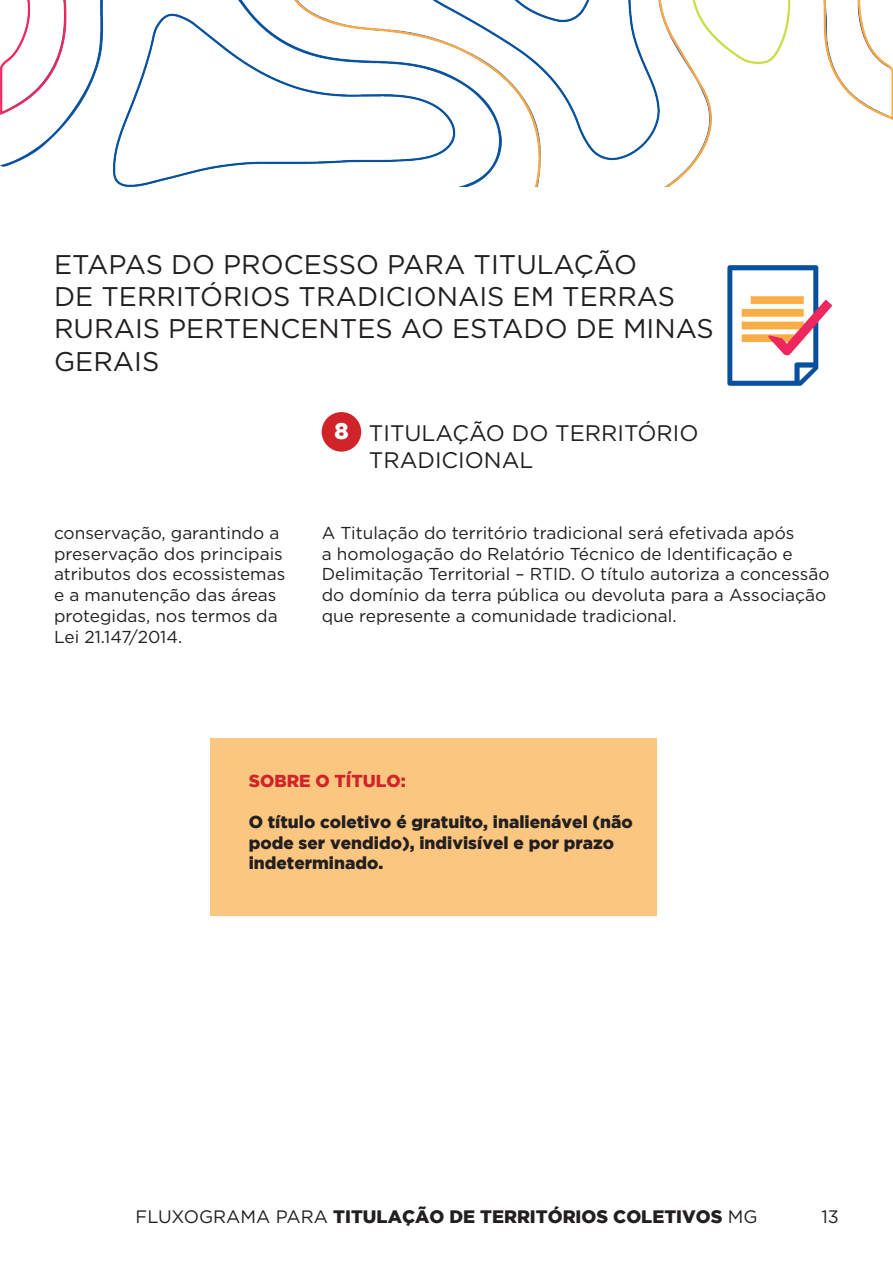
<style>
.page{position:relative;width:893px;height:1263px;background:#fff}
.page>*{position:absolute;margin:0;border:0;box-sizing:border-box;transform-origin:0 0}
.t1{font:27px/32.4px "Gotham";color:#231f20}
.t2{font:22.5px/27px "Gotham";color:#231f20}
.t3{font:900 18px "Gotham";color:#231f20}
.t4{font:18px "Gotham";color:#231f20}
.t5{font:17.25px/20.7px "Gotham";color:#231f20}
.t6{font:900 17.25px/20.7px "Gotham";color:#231f20}
.t7{font:900 17.25px "Gotham";color:#d1232a}
.s1{font-weight:900;color:#fff}
.s2{font-weight:400}
</style>
<div class="page">
<img style="left:0;top:0;width:893px;height:916px">
<div style="left:210px;top:738px;width:446px;height:178px;background:#fbc780"></div>
<div style="left:322px;top:412px;width:39px;height:40px;background:#d1232a;border-radius:50%"></div>
<img style="left:714px;top:252px;width:123px;height:151px">
<h1 class="t1" style="left:54px;top:247px;width:661px">ETAPAS DO PROCESSO PARA TITULAÇÃO<br>DE TERRITÓRIOS TRADICIONAIS EM TERRAS<br>RURAIS PERTENCENTES AO ESTADO DE MINAS<br>GERAIS</h1>
<h2 class="t2" style="left:369px;top:419px;width:331px;text-indent:-35px"><span class="s1">8</span> TITULAÇÃO DO TERRITÓRIO<br>TRADICIONAL</h2>
<p class="t5" style="left:54px;top:522px;width:233px">conservação, garantindo a preservação dos principais atributos dos ecossistemas e a manutenção das áreas protegidas, nos termos da<br>Lei 21.147/2014.</p>
<p class="t5" style="left:322px;top:522px;width:509px">A Titulação do território tradicional será efetivada após<br>a homologação do Relatório Técnico de Identificação e Delimitação Territorial – RTID. O título autoriza a concessão do domínio da terra pública ou devoluta para a Associação que represente a comunidade tradicional.</p>
<p class="t7" style="left:249px;top:770px;width:159px">SOBRE O TÍTULO:</p>
<p class="t6" style="left:249px;top:811px;width:386px">O título coletivo é gratuito, inalienável (não pode ser vendido), indivisível e por prazo indeterminado.</p>
<p class="t3" style="left:136px;top:1206px;width:624px"><span class="s2">FLUXOGRAMA PARA</span> TITULAÇÃO DE TERRITÓRIOS COLETIVOS <span class="s2">MG</span></p>
<p class="t4" style="left:821px;top:1205px;width:19px">13</p>
</div>
